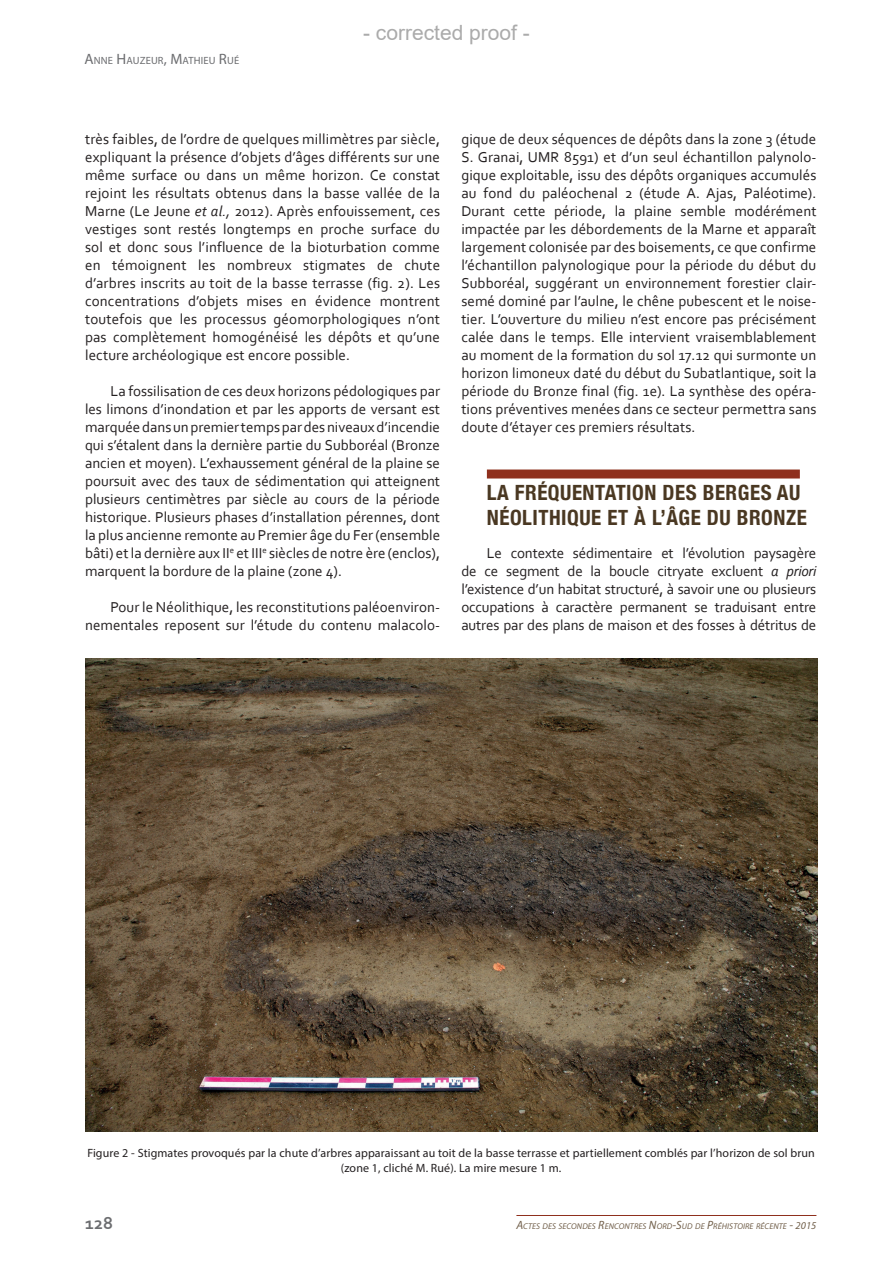
<style>
.page{position:relative;width:893px;height:1263px;background:#fff}
.page>*{position:absolute;margin:0;border:0;box-sizing:border-box;transform-origin:0 0}
.t1{font:700 condensed 21px/25.2px "Helvetica Neue";letter-spacing:.025em;color:#4a3822}
.t2{font:21px "Arial";color:#ababab}
.t3{font:700 18px "Corbel";color:#6c6d70}
.t4{font:15px/18px "Corbel";letter-spacing:.005em;color:#231f20;text-align:justify}
.t5{font:12px/14.4px "Myriad Pro";letter-spacing:.01em;color:#231f20;text-align:center}
.t6{font:10.5px "Myriad Pro";letter-spacing:.015em;color:#6c6d70}
.t7{font:italic 8.4px "Myriad Pro";letter-spacing:.015em;color:#72604b}
.s1{font-size:15px}
.s2{font-style:italic}
.s3{font-size:12px}
.s4{font-size:10.5px}
</style>
<div class="page">
<hr style="left:516px;top:1215px;width:300px;height:1px;background:#8f301d">
<div style="left:487px;top:469px;width:313px;height:9px;background:#8f301d"></div>
<img style="left:85px;top:658px;width:732px;height:473px">
<p class="t6" style="left:85px;top:54px;width:156px"><span class="s1">A</span>NNE <span class="s1">H</span>AUZEUR<span class="s1">, M</span>ATHIEU <span class="s1">R</span>UÉ</p>
<h1 class="t2" style="left:363px;top:18px;width:168px">- corrected proof -</h1>
<p class="t4" style="left:85px;top:130px;width:357px">très faibles, de l’ordre de quelques millimètres par siècle, expliquant la présence d’objets d’âges différents sur une même surface ou dans un même horizon. Ce constat rejoint les résultats obtenus dans la basse vallée de la Marne (Le Jeune <span class="s2">et al.,</span> 2012). Après enfouissement, ces vestiges sont restés longtemps en proche surface du sol et donc sous l’influence de la bioturbation comme en témoignent les nombreux stigmates de chute d’arbres inscrits au toit de la basse terrasse (fig. 2). Les concentrations d’objets mises en évidence montrent toutefois que les processus géomorphologiques n’ont pas complètement homogénéisé les dépôts et qu’une lecture archéologique est encore possible.</p>
<p class="t4" style="left:85px;top:382px;width:357px;text-indent:26px">La fossilisation de ces deux horizons pédologiques par les limons d’inondation et par les apports de versant est marquée dans un premier temps par des niveaux d’incendie qui s’étalent dans la dernière partie du Subboréal (Bronze ancien et moyen). L’exhaussement général de la plaine se poursuit avec des taux de sédimentation qui atteignent plusieurs centimètres par siècle au cours de la période historique. Plusieurs phases d’installation pérennes, dont la plus ancienne remonte au Premier âge du Fer (ensemble bâti) et la dernière aux II<sup>e</sup> et III<sup>e</sup> siècles de notre ère (enclos), marquent la bordure de la plaine (zone 4).</p>
<p class="t4" style="left:85px;top:598px;width:357px;text-align:right">Pour le Néolithique, les reconstitutions paléoenviron&shy;nementales reposent sur l’étude du contenu malacolo-</p>
<p class="t4" style="left:461px;top:130px;width:357px">gique de deux séquences de dépôts dans la zone 3 (étude S. Granai, UMR 8591) et d’un seul échantillon palynolo&shy;gique exploitable, issu des dépôts organiques accumulés au fond du paléochenal 2 (étude A. Ajas, Paléotime).<br>Durant cette période, la plaine semble modérément impactée par les débordements de la Marne et apparaît largement colonisée par des boisements, ce que confirme l’échantillon palynologique pour la période du début du Subboréal, suggérant un environnement forestier clair&shy;semé dominé par l’aulne, le chêne pubescent et le noise&shy;tier. L’ouverture du milieu n’est encore pas précisément calée dans le temps. Elle intervient vraisemblablement au moment de la formation du sol 17.12 qui surmonte un horizon limoneux daté du début du Subatlantique, soit la période du Bronze final (fig. 1e). La synthèse des opéra&shy;tions préventives menées dans ce secteur permettra sans doute d’étayer ces premiers résultats.</p>
<h1 class="t1" style="left:487px;top:478px;width:321px">LA FRÉQUENTATION DES BERGES AU<br>NÉOLITHIQUE ET À L’ÂGE DU BRONZE</h1>
<p class="t4" style="left:461px;top:544px;width:357px;text-indent:26px">Le contexte sédimentaire et l’évolution paysagère de ce segment de la boucle citryate excluent <span class="s2">a priori </span>l’existence d’un habitat structuré, à savoir une ou plusieurs occupations à caractère permanent se traduisant entre autres par des plans de maison et des fosses à détritus de</p>
<p class="t5" style="left:87px;top:1146px;width:729px">Figure 2 - Stigmates provoqués par la chute d’arbres apparaissant au toit de la basse terrasse et partiellement comblés par l’horizon de sol brun (zone 1, cliché M. Rué). La mire mesure 1 m.</p>
<p class="t3" style="left:85px;top:1211px;width:30px">128</p>
<p class="t7" style="left:516px;top:1220px;width:302px"><span class="s3">A</span>CTES DES SECONDES <span class="s3">R</span>ENCONTRES <span class="s3">N</span>ORD<span class="s3">-S</span>UD DE <span class="s3">P</span>RÉHISTOIRE RÉCENTE <span class="s3">-</span> <span class="s4">2015</span></p>
</div>
